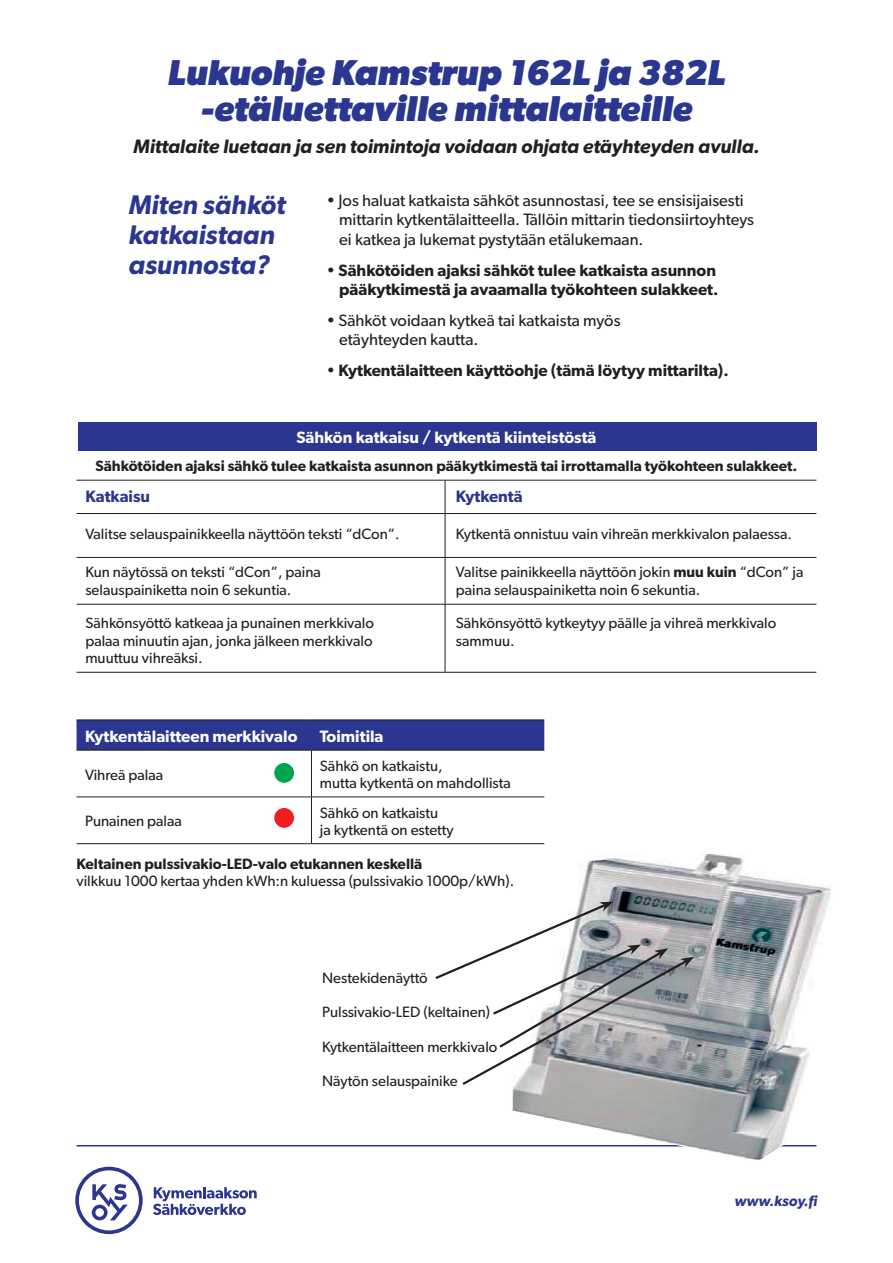
<style>
.page{position:relative;width:893px;height:1263px;background:#fff}
.page>*{position:absolute;margin:0;border:0;box-sizing:border-box;transform-origin:0 0}
.H1_paaotsikko{font:italic 700 36px "Gibson";color:#2a368f}
.H3_valiotsikko{font:italic 600 27px "Gibson";color:#2a368f}
.P_ingressi{font:italic 600 19.5px "Gibson";color:#231f20}
.P_leipis{font:16.5px "Gibson";color:#231f20}
.P_leipis-2{font:600 16.5px "Gibson";color:#231f20}
.H3_valiotsikko-2{font:600 16.5px "Gibson";color:#fff}
.P_leipis-3{font:600 16.5px "Gibson";color:#2a368f}
.P_leipis-4{font:15px/17.2px "Gibson";color:#231f20}
.P_leipis-5{font:600 15px "Gibson";color:#231f20}
.t1{font:italic 600 15px "Gibson";color:#2a368f}
.s1{font-weight:400}
.s2{font-weight:600}
</style>
<div class="page">
<hr style="left:77px;top:1145px;width:739px;height:1px;background:#2a368f">
<img style="left:493px;top:843px;width:338px;height:317px">
<svg style="left:75px;top:1167px;width:68px;height:67px"></svg>
<svg style="left:153px;top:1187px;width:104px;height:28px"></svg>
<div style="left:77px;top:721px;width:467px;height:29px;background:#2a368f"></div>
<hr style="left:311px;top:750px;width:1px;height:47px;background:#231f20">
<hr style="left:311px;top:797px;width:1px;height:46px;background:#231f20">
<hr style="left:77px;top:720px;width:234px;height:1px;background:#231f20">
<hr style="left:311px;top:720px;width:233px;height:1px;background:#231f20">
<hr style="left:77px;top:750px;width:234px;height:1px;background:#231f20">
<hr style="left:311px;top:750px;width:233px;height:1px;background:#231f20">
<hr style="left:77px;top:797px;width:234px;height:1px;background:#231f20">
<hr style="left:311px;top:797px;width:233px;height:1px;background:#231f20">
<hr style="left:77px;top:843px;width:234px;height:1px;background:#231f20">
<hr style="left:311px;top:843px;width:233px;height:1px;background:#231f20">
<div style="left:274px;top:763px;width:20px;height:20px;background:#00a54f;border-radius:50%"></div>
<div style="left:274px;top:808px;width:20px;height:20px;background:#ee1d23;border-radius:50%"></div>
<svg style="left:435px;top:901px;width:259px;height:186px"></svg>
<div style="left:78px;top:422px;width:738px;height:28px;background:#2a368f"></div>
<hr style="left:77px;top:480px;width:739px;height:1px;background:#231f20">
<hr style="left:77px;top:557px;width:739px;height:1px;background:#231f20">
<hr style="left:77px;top:604px;width:739px;height:1px;background:#231f20">
<hr style="left:77px;top:672px;width:739px;height:1px;background:#231f20">
<hr style="left:445px;top:480px;width:1px;height:192px;background:#231f20">
<hr style="left:77px;top:513px;width:739px;height:1px;background:#231f20">
<h1 class="H1_paaotsikko" style="left:168px;top:51px;width:559px">Lukuohje Kamstrup 162L ja 382L</h1>
<h1 class="H1_paaotsikko" style="left:201px;top:87px;width:493px">-etäluettaville mittalaitteille</h1>
<h3 class="P_ingressi" style="left:133px;top:134px;width:628px">Mittalaite luetaan ja sen toimintoja voidaan ohjata etäyhteyden avulla.</h3>
<h2 class="H3_valiotsikko" style="left:129px;top:189px;width:158px">Miten sähköt</h2>
<h2 class="H3_valiotsikko" style="left:129px;top:219px;width:148px">katkaistaan</h2>
<h2 class="H3_valiotsikko" style="left:129px;top:249px;width:143px">asunnosta?</h2>
<p class="P_leipis" style="left:326px;top:190px;width:419px">• Jos haluat katkaista sähköt asunnostasi, tee se ensisijaisesti</p>
<p class="P_leipis" style="left:339px;top:210px;width:416px">mittarin kytkentälaitteella. Tällöin mittarin tiedonsiirtoyhteys</p>
<p class="P_leipis" style="left:339px;top:230px;width:306px">ei katkea ja lukemat pystytään etälukemaan.</p>
<p class="P_leipis-2" style="left:326px;top:260px;width:391px"><span class="s1">•</span> Sähkötöiden ajaksi sähköt tulee katkaista asunnon</p>
<p class="P_leipis-2" style="left:339px;top:280px;width:381px">pääkytkimestä ja avaamalla työkohteen sulakkeet.</p>
<p class="P_leipis" style="left:326px;top:310px;width:296px">• Sähköt voidaan kytkeä tai katkaista myös</p>
<p class="P_leipis" style="left:339px;top:330px;width:141px">etäyhteyden kautta.</p>
<p class="P_leipis-2" style="left:326px;top:360px;width:404px"><span class="s1">•</span> Kytkentälaitteen käyttöohje (tämä löytyy mittarilta).</p>
<h2 class="H3_valiotsikko-2" style="left:296px;top:427px;width:302px">Sähkön katkaisu / kytkentä kiinteistöstä</h2>
<p class="P_leipis-5" style="left:96px;top:457px;width:703px">Sähkötöiden ajaksi sähkö tulee katkaista asunnon pääkytkimestä tai irrottamalla työkohteen sulakkeet.</p>
<p class="P_leipis-3" style="left:85px;top:487px;width:66px">Katkaisu</p>
<p class="P_leipis-3" style="left:456px;top:487px;width:68px">Kytkentä</p>
<p class="P_leipis-4" style="left:85px;top:525px;width:316px">Valitse selauspainikkeella näyttöön teksti “dCon”.</p>
<p class="P_leipis-4" style="left:456px;top:525px;width:338px">Kytkentä onnistuu vain vihreän merkkivalon palaessa.</p>
<p class="P_leipis-4" style="left:85px;top:563px;width:237px">Kun näytössä on teksti “dCon”, paina</p>
<p class="P_leipis-4" style="left:456px;top:563px;width:349px">Valitse painikkeella näyttöön jokin <span class="s2">muu kuin</span> “dCon” ja</p>
<p class="P_leipis-4" style="left:85px;top:580px;width:208px">selauspainiketta noin 6 sekuntia.</p>
<p class="P_leipis-4" style="left:456px;top:580px;width:246px">paina selauspainiketta noin 6 sekuntia.</p>
<p class="P_leipis-4" style="left:85px;top:614px;width:290px">Sähkönsyöttö katkeaa ja punainen merkkivalo</p>
<p class="P_leipis-4" style="left:456px;top:614px;width:322px">Sähkönsyöttö kytkeytyy päälle ja vihreä merkkivalo</p>
<p class="P_leipis-4" style="left:85px;top:631px;width:289px">palaa minuutin ajan, jonka jälkeen merkkivalo</p>
<p class="P_leipis-4" style="left:456px;top:631px;width:60px">sammuu.</p>
<p class="P_leipis-4" style="left:85px;top:649px;width:119px">muuttuu vihreäksi.</p>
<h2 class="H3_valiotsikko-2" style="left:85px;top:726px;width:214px">Kytkentälaitteen merkkivalo</h2>
<h2 class="H3_valiotsikko-2" style="left:320px;top:726px;width:65px">Toimitila</h2>
<p class="P_leipis-4" style="left:85px;top:765px;width:80px">Vihreä palaa</p>
<p class="P_leipis-4" style="left:320px;top:757px;width:192px">Sähkö on katkaistu,<br>mutta kytkentä on mahdollista</p>
<p class="P_leipis-4" style="left:85px;top:812px;width:98px">Punainen palaa</p>
<p class="P_leipis-4" style="left:320px;top:804px;width:135px">Sähkö on katkaistu<br>ja kytkentä on estetty</p>
<p class="P_leipis-5" style="left:77px;top:855px;width:347px">Keltainen pulssivakio-LED-valo etukannen keskellä</p>
<p class="P_leipis-4" style="left:77px;top:872px;width:439px">vilkkuu 1000 kertaa yhden kWh:n kuluessa (pulssivakio 1000p/kWh).</p>
<p class="P_leipis-4" style="left:322px;top:968px;width:107px">Nestekidenäyttö</p>
<p class="P_leipis-4" style="left:322px;top:1003px;width:170px">Pulssivakio-LED (keltainen)</p>
<p class="P_leipis-4" style="left:322px;top:1037px;width:177px">Kytkentälaitteen merkkivalo</p>
<p class="P_leipis-4" style="left:322px;top:1072px;width:137px">Näytön selauspainike</p>
<p class="t1" style="left:735px;top:1192px;width:85px">www.ksoy.fi</p>
</div>
